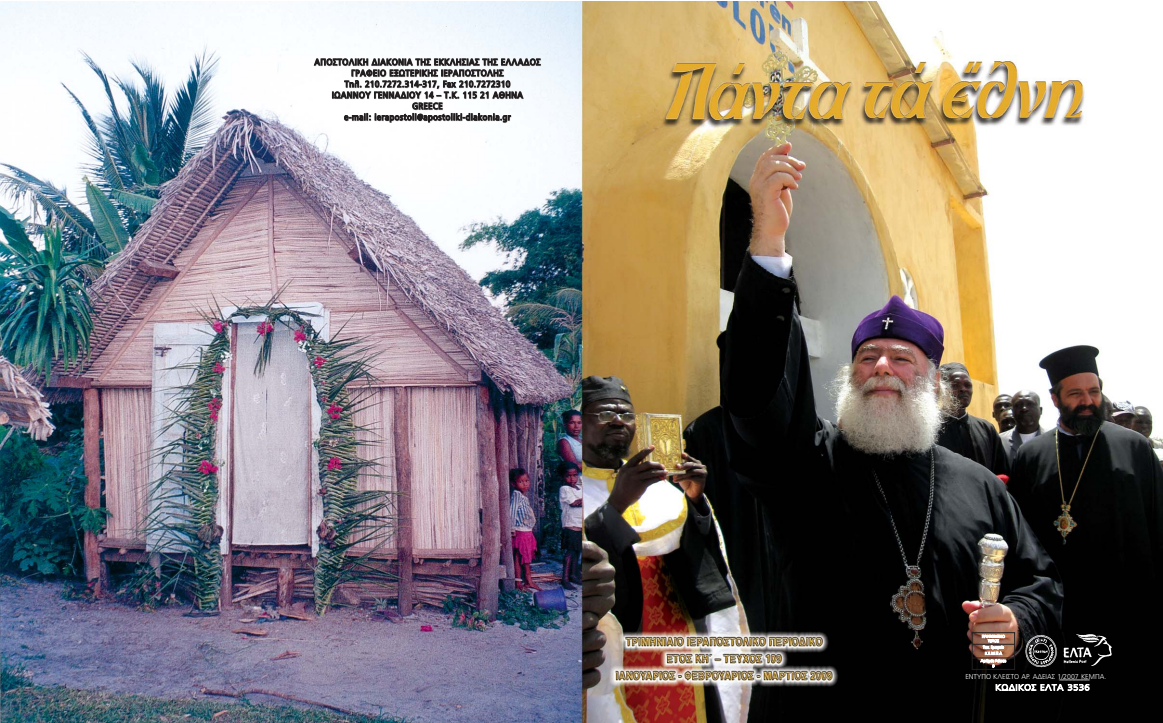
<style>
.page{position:relative;width:1163px;height:723px;background:#fff}
.page>*{position:absolute;margin:0;border:0;box-sizing:border-box;transform-origin:0 0}
.t1{font:9px/11px "PF Catalog Poly";letter-spacing:.05em;color:#231f20;text-align:center;scale:.9 1}
.t2{font:9px/11px "PF Catalog";letter-spacing:.05em;color:#231f20;text-align:center;scale:.9 1}
.t3{font:300 8.5px "PF Catalog Poly";letter-spacing:.055em;color:#fff;scale:1.1 1}
.t4{font:300 7px "PF Catalog Poly";color:#fff}
.t5{font:300 3.7px/4.4px "PF Catalog Poly";letter-spacing:-.005em;color:#fff;text-align:center;scale:1.04 1}
.s1{font-family:"PF Catalog"}
.s2{font-family:"PF Catalog";color:#ccc}
.s3{font-family:"PF Catalog Poly"}
</style>
<div class="page">
<img style="left:1px;top:1px;width:1161px;height:722px">
<div style="left:971px;top:632px;width:43px;height:37px;border:1px solid #231f20"></div>
<hr style="left:972px;top:644px;width:42px;height:1px;background:#231f20">
<hr style="left:972px;top:658px;width:42px;height:1px;background:#231f20">
<svg style="left:1058px;top:680px;width:32px;height:1px"></svg>
<img style="left:1023px;top:632px;width:91px;height:37px">
<p class="t1" style="left:314px;top:57px;width:253px">∞¶√™Δ√§π∫∏ ¢π∞∫√¡π∞ Δ∏™ ∂∫∫§∏™π∞™ Δ∏™ ∂§§∞¢√™ °ƒ∞º∂π√ ∂•øΔ∂ƒπ∫∏™ π∂ƒ∞¶√™Δ√§∏™<br>ΔËÏ. 210.7272.314-317, <span class="s1">F</span><span class="s2">ax</span> 210.7272310<br>πø∞¡¡√À °∂¡¡∞¢π√À 14 – Δ.∫. 115 21 ∞£∏¡∞</p>
<p class="t2" style="left:344px;top:101px;width:186px">GREECE<br>e-mail<span class="s3">:</span> ierapostoli@apostoliki-diakonia.gr</p>
<p class="t5" style="left:981px;top:634px;width:24px">¶§HPøMENO<br>TE§O™</p>
<p class="t5" style="left:992px;top:664px;width:4px">9</p>
<p class="t5" style="left:982px;top:645px;width:22px">T·¯. °Ú·ÊÂ›Ô</p>
<p class="t5" style="left:980px;top:658px;width:26px">AÚÈıÌfi˜ Õ‰ÂÈ·˜</p>
<p class="t5" style="left:984px;top:651px;width:18px">K.E.M.¶.A</p>
<p class="t4" style="left:965px;top:672px;width:142px">ENTY¶O K§EI™TO AP. A¢EIA™ 1/2007 KEM¶A.</p>
<p class="t3" style="left:995px;top:682px;width:87px">Kø¢IKO™ E§TA 3536</p>
</div>
